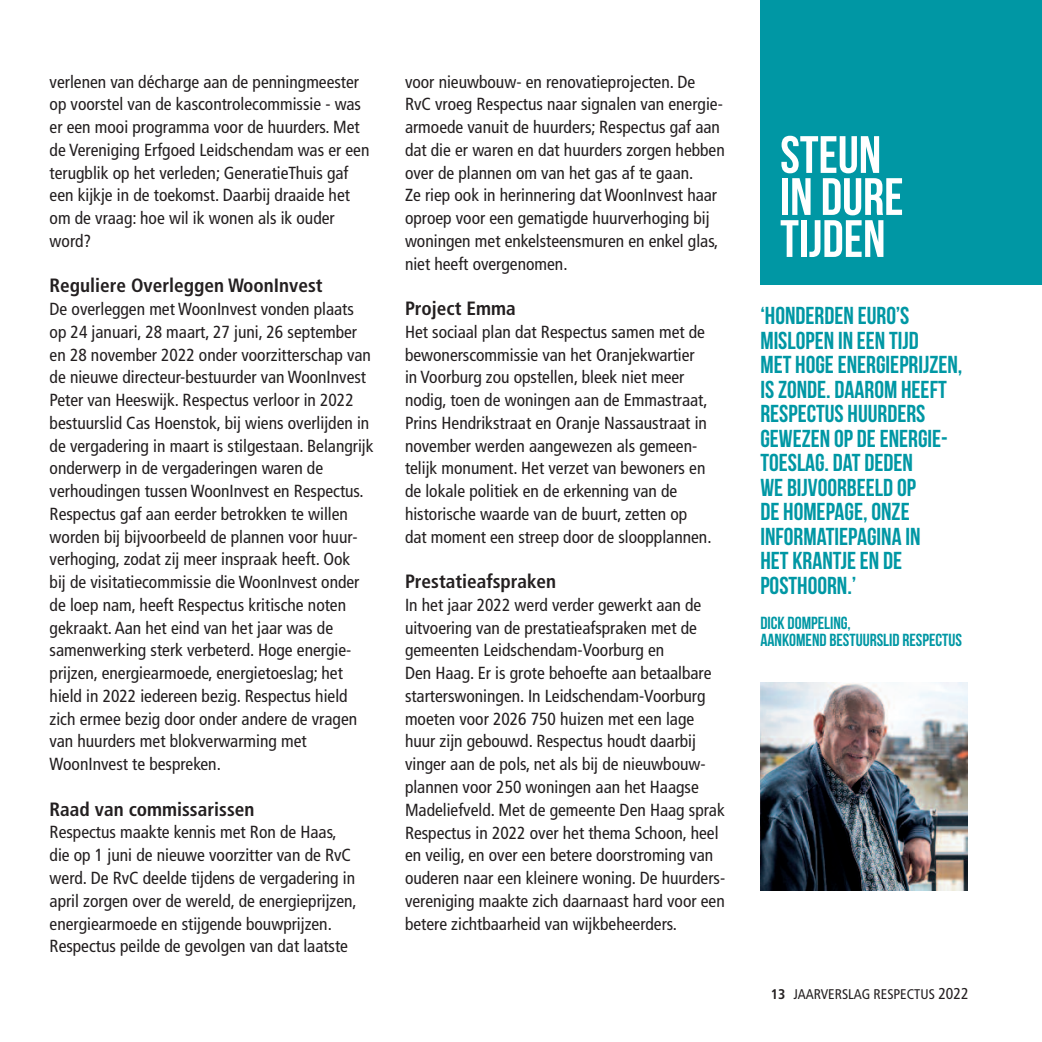
<style>
.page{position:relative;width:1042px;height:1042px;background:#fff}
.page>*{position:absolute;margin:0;border:0;box-sizing:border-box;transform-origin:0 0}
.t1{font:52.5px/42px "Bebas Neue";color:#fff}
.t2{font:24.5px/24.5px "Bebas Neue";color:#0097a4}
.t3{font:700 condensed 19.25px "Frutiger";color:#231f20}
.t4{font:condensed 17.5px/22.8px "Frutiger";color:#231f20}
.t5{font:17.5px/17.5px "Bebas Neue";color:#0097a4}
.t6{font:condensed 14px "Frutiger";color:#231f20}
.s1{font-weight:700}
.s2{font-size:15.75px}
</style>
<div class="page">
<img style="left:760px;top:683px;width:207px;height:207px">
<div style="left:760px;top:0;width:282px;height:284px;background:#0097a4"></div>
<p class="t4" style="left:50px;top:71px;width:321px">verlenen van décharge aan de penningmeester op voorstel van de kascontrolecommissie - was er een mooi programma voor de huurders. Met de Vereniging Erfgoed Leidschendam was er een terugblik op het verleden; GeneratieThuis gaf een kijkje in de toekomst. Daarbij draaide het om de vraag: hoe wil ik wonen als ik ouder word?</p>
<p class="t3" style="left:50px;top:278px;width:274px">Reguliere Overleggen WoonInvest</p>
<p class="t4" style="left:50px;top:299px;width:325px">De overleggen met WoonInvest vonden plaats op 24 januari, 28 maart, 27 juni, 26 september en 28 november 2022 onder voorzitterschap van de nieuwe directeur-bestuurder van WoonInvest Peter van Heeswijk. Respectus verloor in 2022 bestuurslid Cas Hoenstok, bij wiens overlijden in de vergadering in maart is stilgestaan. Belangrijk onderwerp in de vergaderingen waren de verhoudingen tussen WoonInvest en Respectus.<br>Respectus gaf aan eerder betrokken te willen worden bij bijvoorbeeld de plannen voor huur&shy;verhoging, zodat zij meer inspraak heeft. Ook<br>bij de visitatiecommissie die WoonInvest onder de loep nam, heeft Respectus kritische noten gekraakt. Aan het eind van het jaar was de samenwerking sterk verbeterd. Hoge energie&shy;prijzen, energiearmoede, energietoeslag; het hield in 2022 iedereen bezig. Respectus hield zich ermee bezig door onder andere de vragen van huurders met blokverwarming met WoonInvest te bespreken.</p>
<p class="t3" style="left:50px;top:801px;width:206px">Raad van commissarissen</p>
<p class="t4" style="left:50px;top:822px;width:309px">Respectus maakte kennis met Ron de Haas, die op 1 juni de nieuwe voorzitter van de RvC werd. De RvC deelde tijdens de vergadering in april zorgen over de wereld, de energieprijzen, energiearmoede en stijgende bouwprijzen.<br>Respectus peilde de gevolgen van dat laatste</p>
<p class="t4" style="left:405px;top:71px;width:321px">voor nieuwbouw- en renovatieprojecten. De RvC vroeg Respectus naar signalen van energie&shy;armoede vanuit de huurders; Respectus gaf aan dat die er waren en dat huurders zorgen hebben over de plannen om van het gas af te gaan.<br>Ze riep ook in herinnering dat WoonInvest haar oproep voor een gematigde huurverhoging bij woningen met enkelsteensmuren en enkel glas, niet heeft overgenomen.</p>
<p class="t3" style="left:405px;top:301px;width:112px">Project Emma</p>
<p class="t4" style="left:405px;top:322px;width:308px">Het sociaal plan dat Respectus samen met de bewonerscommissie van het Oranjekwartier<br>in Voorburg zou opstellen, bleek niet meer nodig, toen de woningen aan de Emmastraat, Prins Hendrikstraat en Oranje Nassaustraat in november werden aangewezen als gemeen&shy;telijk monument. Het verzet van bewoners en de lokale politiek en de erkenning van de historische waarde van de buurt, zetten op dat moment een streep door de sloopplannen.</p>
<p class="t3" style="left:405px;top:574px;width:153px">Prestatieafspraken</p>
<p class="t4" style="left:405px;top:595px;width:322px">In het jaar 2022 werd verder gewerkt aan de uitvoering van de prestatieafspraken met de gemeenten Leidschendam-Voorburg en<br>Den Haag. Er is grote behoefte aan betaalbare starterswoningen. In Leidschendam-Voorburg moeten voor 2026 750 huizen met een lage huur zijn gebouwd. Respectus houdt daarbij vinger aan de pols, net als bij de nieuwbouw&shy;plannen voor 250 woningen aan het Haagse Madeliefveld. Met de gemeente Den Haag sprak Respectus in 2022 over het thema Schoon, heel en veilig, en over een betere doorstroming van ouderen naar een kleinere woning. De huurders&shy;vereniging maakte zich daarnaast hard voor een betere zichtbaarheid van wijkbeheerders.</p>
<h1 class="t1" style="left:780px;top:134px;width:125px">STEUN<br>IN DURE<br>TIJDEN</h1>
<p class="t2" style="left:760px;top:303px;width:204px">‘HONDERDEN EURO’S<br>MISLOPEN IN EEN TIJD<br>MET HOGEENERGIEPRIJZEN,<br>IS ZONDE. DAAROM HEEFT<br>RESPECTUS HUURDERS<br>GEWEZEN OP DE ENERGIE-<br>TOESLAG. DAT DEDEN<br>WE BIJVOORBEELD OP<br>DE HOMEPAGE,ONZE<br>INFORMATIEPAGINA IN<br>HET KRANTJE EN DE<br>POSTHOORN.’</p>
<p class="t5" style="left:760px;top:614px;width:203px">DICK DOMPELING,<br>AANKOMEND BESTUURSLID RESPECTUS</p>
<p class="t6" style="left:771px;top:988px;width:199px"><span class="s1">13</span> JAARVERSLAG RESPECTUS <span class="s2">2022</span></p>
</div>
